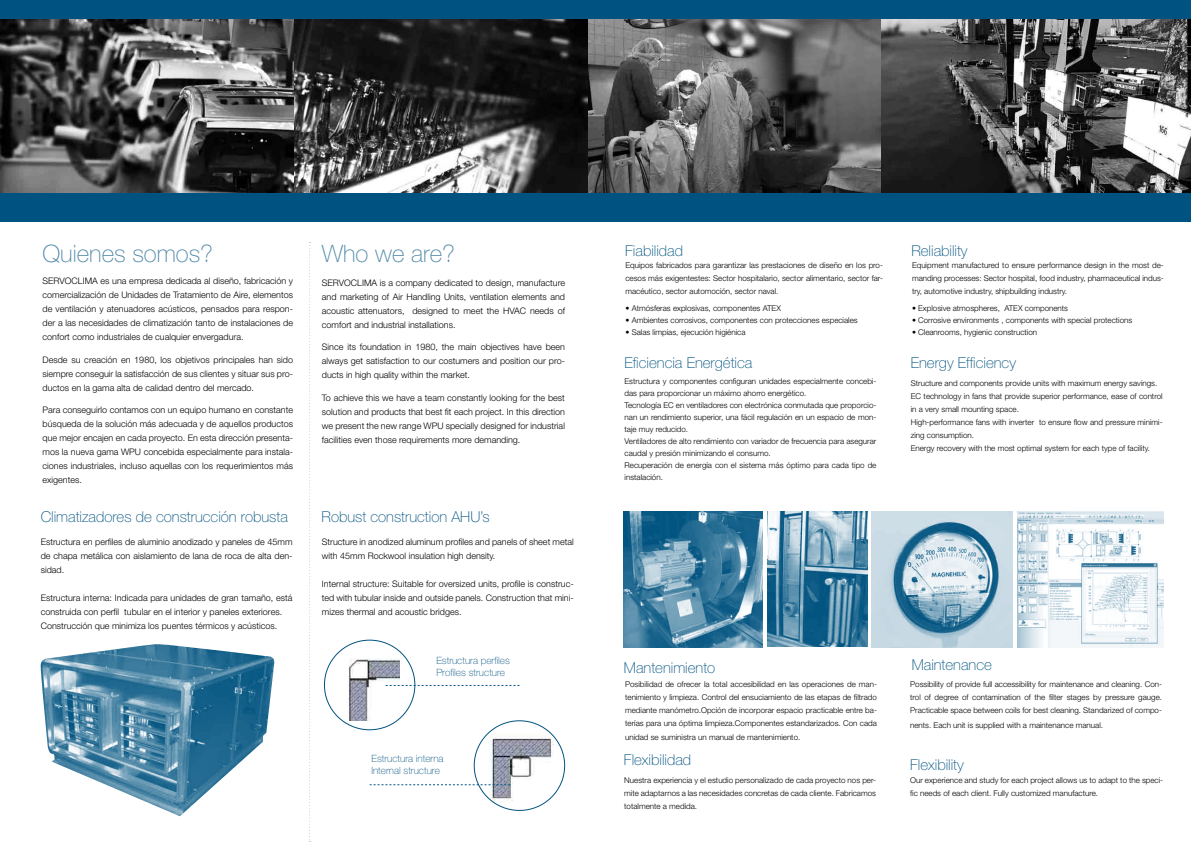
<style>
.page{position:relative;width:1191px;height:842px;background:#fff}
.page>*{position:absolute;margin:0;border:0;box-sizing:border-box;transform-origin:0 0}
.t1{font:100 24px "Helvetica Neue LT Std";color:#4f88a7}
.t2{font:100 15px "Helvetica Neue LT Std";color:#005380}
.t3{font:100 10px/12px "Helvetica Neue LT Std";color:#005380}
.t4{font:300 9px/14px "Helvetica Neue LT Std";color:#000;text-align:justify}
.t5{font:300 8px/13px "Helvetica Neue LT Std";color:#000;text-align:justify}
</style>
<div class="page">
<img style="left:478px;top:730px;width:76px;height:73px">
<div style="left:0;top:0;width:1191px;height:221px;background:#005380"></div>
<img style="left:331px;top:647px;width:68px;height:73px">
<svg style="left:309px;top:242px;width:1px;height:600px"></svg>
<img style="left:0;top:20px;width:293px;height:173px">
<img style="left:295px;top:20px;width:292px;height:173px">
<img style="left:589px;top:20px;width:291px;height:173px">
<img style="left:882px;top:20px;width:309px;height:173px">
<img style="left:624px;top:511px;width:139px;height:136px">
<img style="left:767px;top:511px;width:100px;height:135px">
<img style="left:871px;top:511px;width:142px;height:136px">
<img style="left:1017px;top:511px;width:146px;height:136px">
<svg style="left:386px;top:685px;width:133px;height:1px"></svg>
<svg style="left:370px;top:784px;width:140px;height:1px"></svg>
<img style="left:40px;top:644px;width:234px;height:172px">
<h1 class="t1" style="left:43px;top:240px;width:172px">Quienes somos?</h1>
<p class="t4" style="left:43px;top:274px;width:252px">SERVOCLIMA es una empresa dedicada al diseño, fabricación y comercialización de Unidades de Tratamiento de Aire, elementos de ventilación y atenuadores acústicos, pensados para respon&shy;der a las necesidades de climatización tanto de instalaciones de confort como industriales de cualquier envergadura.</p>
<p class="t4" style="left:43px;top:352px;width:252px">Desde su creación en 1980, los objetivos principales han sido siempre conseguir la satisfacción de sus clientes y situar sus pro&shy;ductos en la gama alta de calidad dentro del mercado.</p>
<p class="t4" style="left:43px;top:403px;width:252px">Para conseguirlo contamos con un equipo humano en constante búsqueda de la solución más adecuada y de aquellos productos que mejor encajen en cada proyecto. En esta dirección presenta&shy;mos la nueva gama WPU concebida especialmente para instala&shy;ciones industriales, incluso aquellas con los requerimientos más exigentes.</p>
<h2 class="t2" style="left:41px;top:508px;width:249px">Climatizadores de construcción robusta</h2>
<p class="t4" style="left:41px;top:534px;width:253px">Estructura en perfiles de aluminio anodizado y paneles de 45mm de chapa metálica con aislamiento de lana de roca de alta den&shy;sidad.</p>
<p class="t4" style="left:41px;top:590px;width:253px;text-align:left">Estructura interna: Indicada para unidades de gran tamaño, está construida con perfil tubular en el interior y paneles exteriores.<br>Construcción que minimiza los puentes térmicos y acústicos.</p>
<h1 class="t1" style="left:322px;top:240px;width:134px">Who we are?</h1>
<p class="t4" style="left:322px;top:275px;width:245px">SERVOCLIMA is a company dedicated to design, manufacture and marketing of Air Handling Units, ventilation elements and acoustic attenuators, designed to meet the HVAC needs of comfort and industrial installations.</p>
<p class="t4" style="left:322px;top:340px;width:245px">Since its foundation in 1980, the main objectives have been always get satisfaction to our costumers and position our pro&shy;ducts in high quality within the market.</p>
<p class="t4" style="left:322px;top:390px;width:245px">To achieve this we have a team constantly looking for the best solution and products that best fit each project. In this direction we present the new range WPU specially designed for industrial facilities even those requirements more demanding.</p>
<h2 class="t2" style="left:321px;top:508px;width:170px">Robust construction AHU’s</h2>
<p class="t4" style="left:322px;top:534px;width:253px">Structure in anodized aluminum profiles and panels of sheet metal with 45mm Rockwool insulation high density.</p>
<p class="t4" style="left:322px;top:576px;width:253px">Internal structure: Suitable for oversized units, profile is construc&shy;ted with tubular inside and outside panels. Construction that mini&shy;mizes thermal and acoustic bridges.</p>
<p class="t3" style="left:436px;top:654px;width:75px">Estructura perfiles<br>Profiles structure</p>
<p class="t3" style="left:371px;top:752px;width:74px">Estructura interna<br>Internal structure</p>
<h2 class="t2" style="left:625px;top:242px;width:59px">Fiabilidad</h2>
<p class="t5" style="left:625px;top:258px;width:259px">Equipos fabricados para garantizar las prestaciones de diseño en los pro&shy;cesos más exigentestes: Sector hospitalario, sector alimentario, sector far&shy;macéutico, sector automoción, sector naval.</p>
<p class="t5" style="left:625px;top:302px;width:157px">• Atmósferas explosivas, componentes ATEX</p>
<p class="t5" style="left:625px;top:314px;width:234px">• Ambientes corrosivos, componentes con protecciones especiales</p>
<p class="t5" style="left:625px;top:326px;width:122px">• Salas limpias, ejecución higiénica</p>
<h2 class="t2" style="left:624px;top:354px;width:129px">Eficiencia Energética</h2>
<p class="t5" style="left:624px;top:375px;width:253px;line-height:12px;text-align:left">Estructura y componentes configuran unidades especialmente concebi&shy;das para proporcionar un máximo ahorro energético.<br>Tecnología EC en ventiladores con electrónica conmutada que proporcio&shy;nan un rendimiento superior, una fácil regulación en un espacio de mon&shy;taje muy reducido.<br>Ventiladores de alto rendimiento con variador de frecuencia para asegurar caudal y presión minimizando el consumo.<br>Recuperación de energía con el sistema más óptimo para cada tipo de instalación.</p>
<h2 class="t2" style="left:911px;top:242px;width:58px">Reliability</h2>
<p class="t5" style="left:912px;top:258px;width:253px">Equipment manufactured to ensure performance design in the most de&shy;manding processes: Sector hospital, food industry, pharmaceutical indus&shy;try, automotive industry, shipbuilding industry.</p>
<p class="t5" style="left:912px;top:302px;width:158px">• Explosive atmospheres, ATEX components</p>
<p class="t5" style="left:912px;top:314px;width:222px">• Corrosive environments , components with special protections</p>
<p class="t5" style="left:912px;top:326px;width:127px">• Cleanrooms, hygienic construction</p>
<h2 class="t2" style="left:910px;top:354px;width:107px">Energy Efficiency</h2>
<p class="t5" style="left:910px;top:376px;width:253px;text-align:left">Structure and components provide units with maximum energy savings.<br>EC technology in fans that provide superior performance, ease of control in a very small mounting space.<br>High-performance fans with inverter to ensure flow and pressure minimi&shy;zing consumption.<br>Energy recovery with the most optimal system for each type of facility.</p>
<h2 class="t2" style="left:624px;top:659px;width:93px">Mantenimiento</h2>
<p class="t5" style="left:625px;top:678px;width:253px">Posibilidad de ofrecer la total accesibilidad en las operaciones de man&shy;tenimiento y limpieza. Control del ensuciamiento de las etapas de filtrado mediante manómetro.Opción de incorporar espacio practicable entre ba&shy;terías para una óptima limpieza.Componentes estandarizados. Con cada</p>
<p class="t5" style="left:625px;top:731px;width:177px">unidad se suministra un manual de mantenimiento.</p>
<h2 class="t2" style="left:624px;top:751px;width:69px">Flexibilidad</h2>
<p class="t5" style="left:624px;top:773px;width:253px">Nuestra experiencia y el estudio personalizado de cada proyecto nos per&shy;mite adaptarnos a las necesidades concretas de cada cliente. Fabricamos totalmente a medida.</p>
<h2 class="t2" style="left:911px;top:656px;width:82px">Maintenance</h2>
<p class="t5" style="left:910px;top:678px;width:253px">Possibility of provide full accessibility for maintenance and cleaning. Con&shy;trol of degree of contamination of the filter stages by pressure gauge.<br>Practicable space between coils for best cleaning. Standarized of compo-</p>
<p class="t5" style="left:910px;top:719px;width:194px">nents. Each unit is supplied with a maintenance manual.</p>
<h2 class="t2" style="left:910px;top:756px;width:55px">Flexibility</h2>
<p class="t5" style="left:910px;top:773px;width:254px">Our experience and study for each project allows us to adapt to the speci&shy;fic needs of each client. Fully customized manufacture.</p>
</div>
